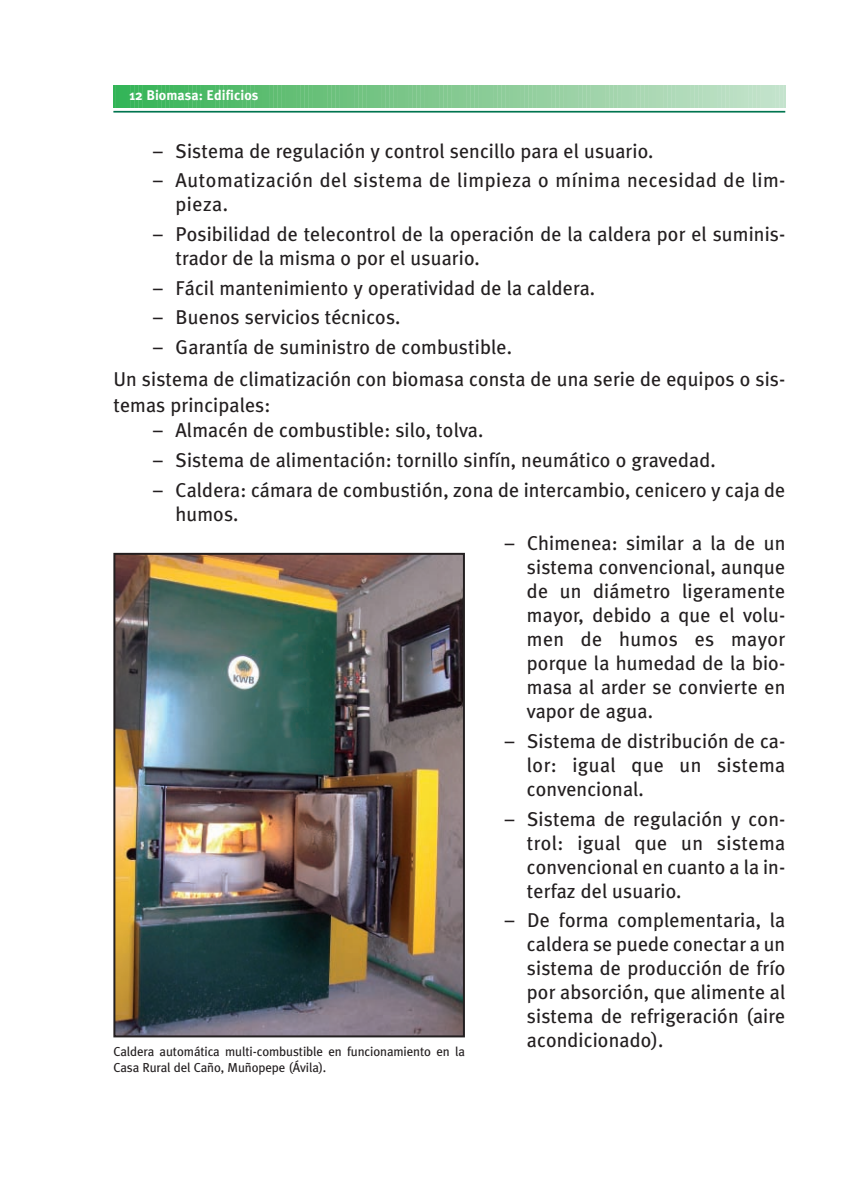
<style>
.page{position:relative;width:842px;height:1191px;background:#fff}
.page>*{position:absolute;margin:0;border:0;box-sizing:border-box;transform-origin:0 0}
.t1{font:20px/24px "Meta Plus";letter-spacing:.005em;color:#231f20;text-align:justify}
.t2{font:20px/24px "Meta Plus";letter-spacing:.025em;color:#231f20}
.t3{font:700 14px "Meta Plus";letter-spacing:.005em;color:#fff}
.t4{font:13px/16px "Meta Plus";letter-spacing:-.01em;color:#231f20}
</style>
<div class="page">
<svg style="left:113px;top:85px;width:673px;height:23px;background:#82ca92"></svg>
<hr style="left:113px;top:111px;width:672px;height:2px;background:#00754f">
<img style="left:116px;top:556px;width:346px;height:478px">
<div style="left:113px;top:553px;width:352px;height:484px;border:2px solid #231f20"></div>
<p class="t3" style="left:129px;top:87px;width:130px">12 Biomasa: Edificios</p>
<p class="t1" style="left:153px;top:139px;width:502px">– Sistema de regulación y control sencillo para el usuario.</p>
<p class="t2" style="left:175px;top:168px;width:612px;text-indent:-22px">– Automatización del sistema de limpieza o mínima necesidad de lim&shy;pieza.</p>
<p class="t1" style="left:175px;top:222px;width:611px;text-indent:-22px">– Posibilidad de telecontrol de la operación de la caldera por el suminis&shy;trador de la misma o por el usuario.</p>
<p class="t1" style="left:153px;top:276px;width:444px">– Fácil mantenimiento y operatividad de la caldera.</p>
<p class="t1" style="left:153px;top:305px;width:249px">– Buenos servicios técnicos.</p>
<p class="t1" style="left:113px;top:331px;width:673px;line-height:31.6px;text-indent:40px">– Garantía de suministro de combustible.<br>Un sistema de climatización con biomasa consta de una serie de equipos o sis-</p>
<p class="t1" style="left:113px;top:393px;width:159px">temas principales:</p>
<p class="t1" style="left:153px;top:418px;width:332px">– Almacén de combustible: silo, tolva.</p>
<p class="t1" style="left:153px;top:448px;width:564px">– Sistema de alimentación: tornillo sinfín, neumático o gravedad.</p>
<p class="t1" style="left:175px;top:477px;width:611px;text-indent:-22px">– Caldera: cámara de combustión, zona de intercambio, cenicero y caja de humos.</p>
<p class="t1" style="left:527px;top:531px;width:260px;text-indent:-22px">– Chimenea: similar a la de un sistema convencional, aunque de un diámetro ligeramente mayor, debido a que el volu&shy;men de humos es mayor porque la humedad de la bio&shy;masa al arder se convierte en vapor de agua.</p>
<p class="t1" style="left:527px;top:729px;width:260px;text-indent:-22px">– Sistema de distribución de ca&shy;lor: igual que un sistema convencional.</p>
<p class="t1" style="left:527px;top:806px;width:260px;text-indent:-22px">– Sistema de regulación y con&shy;trol: igual que un sistema convencional en cuanto a la in&shy;terfaz del usuario.</p>
<p class="t1" style="left:527px;top:908px;width:260px;text-indent:-22px">– De forma complementaria, la caldera se puede conectar a un sistema de producción de frío por absorción, que alimente al sistema de refrigeración (aire acondicionado).</p>
<p class="t4" style="left:113px;top:1043px;width:353px">Caldera automática multi-combustible en funcionamiento en la<br>Casa Rural del Caño, Muñopepe (Ávila).</p>
</div>
